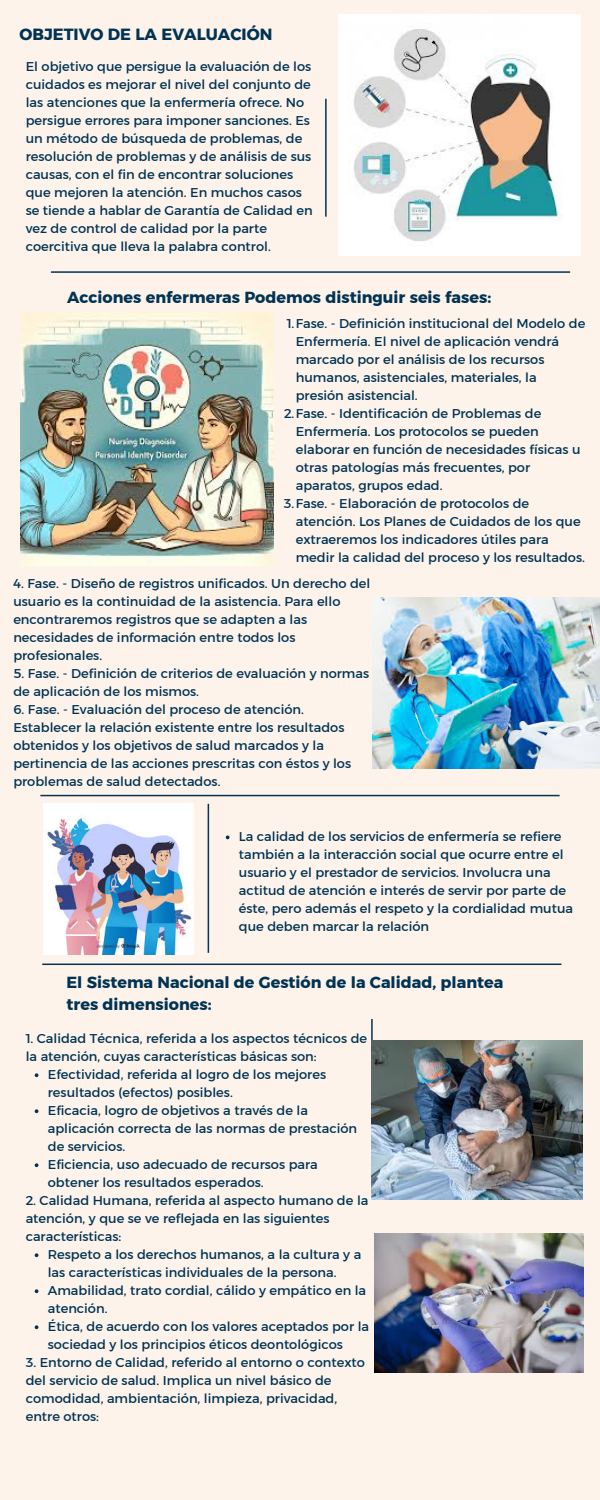
<style>
.page{position:relative;width:600px;height:1500px;background:#fdf3ea}
.page>*{position:absolute;margin:0;border:0;box-sizing:border-box;transform-origin:0 0}
.t1{font:16.2px "Kief Montaser Bold";color:#003354}
.t2{font:16px/22.2px "Kief Montaser Bold";color:#003354}
.t3{font:13px/18px "Kief Montaser Regular";color:#003354}
</style>
<div class="page">
<hr style="left:40px;top:795px;width:520px;height:1px;background:#003354">
<hr style="left:325px;top:99px;width:2px;height:118px;background:#003354">
<hr style="left:208px;top:804px;width:1px;height:149px;background:#003354">
<hr style="left:371px;top:1019px;width:2px;height:149px;background:#003354">
<img style="left:43px;top:804px;width:151px;height:151px">
<img style="left:339px;top:14px;width:241px;height:242px">
<hr style="left:51px;top:271px;width:519px;height:2px;background:#003354">
<img style="left:21px;top:313px;width:252px;height:253px">
<img style="left:373px;top:597px;width:227px;height:171px">
<hr style="left:42px;top:964px;width:519px;height:1px;background:#003354">
<img style="left:372px;top:1041px;width:211px;height:158px">
<img style="left:374px;top:1233px;width:209px;height:140px">
<svg style="left:226px;top:836px;width:4px;height:3px"></svg>
<svg style="left:35px;top:1073px;width:3px;height:4px"></svg>
<svg style="left:35px;top:1109px;width:3px;height:4px"></svg>
<svg style="left:35px;top:1163px;width:3px;height:4px"></svg>
<svg style="left:35px;top:1253px;width:3px;height:4px"></svg>
<svg style="left:35px;top:1289px;width:3px;height:4px"></svg>
<svg style="left:35px;top:1325px;width:3px;height:4px"></svg>
<p class="t1" style="left:20px;top:24px;width:254px">OBJETIVO DE LA EVALUACIÓN</p>
<p class="t3" style="left:26px;top:58px;width:289px">El objetivo que persigue la evaluación de los cuidados es mejorar el nivel del conjunto de las atenciones que la enfermería ofrece. No persigue errores para imponer sanciones. Es un método de búsqueda de problemas, de resolución de problemas y de análisis de sus causas, con el fin de encontrar soluciones que mejoren la atención. En muchos casos se tiende a hablar de Garantía de Calidad en vez de control de calidad por la parte coercitiva que lleva la palabra control.</p>
<p class="t2" style="left:67px;top:286px;width:426px">Acciones enfermeras Podemos distinguir seis fases:</p>
<p class="t3" style="left:296px;top:314px;width:291px;text-indent:-9px">1.Fase. - Definición institucional del Modelo de Enfermería. El nivel de aplicación vendrá marcado por el análisis de los recursos humanos, asistenciales, materiales, la presión asistencial.</p>
<p class="t3" style="left:296px;top:404px;width:286px;text-indent:-12px">2.Fase. - Identificación de Problemas de Enfermería. Los protocolos se pueden elaborar en función de necesidades físicas u otras patologías más frecuentes, por aparatos, grupos edad.</p>
<p class="t3" style="left:296px;top:494px;width:291px;text-indent:-12px">3.Fase. - Elaboración de protocolos de atención. Los Planes de Cuidados de los que extraeremos los indicadores útiles para medir la calidad del proceso y los resultados.</p>
<p class="t3" style="left:13px;top:574px;width:359px">4. Fase. - Diseño de registros unificados. Un derecho del usuario es la continuidad de la asistencia. Para ello encontraremos registros que se adapten a las necesidades de información entre todos los profesionales.</p>
<p class="t3" style="left:13px;top:664px;width:357px">5. Fase. - Definición de criterios de evaluación y normas de aplicación de los mismos.</p>
<p class="t3" style="left:13px;top:700px;width:339px">6. Fase. - Evaluación del proceso de atención.<br>Establecer la relación existente entre los resultados obtenidos y los objetivos de salud marcados y la pertinencia de las acciones prescritas con éstos y los problemas de salud detectados.</p>
<h1 class="t3" style="left:239px;top:827px;width:336px">La calidad de los servicios de enfermería se refiere también a la interacción social que ocurre entre el usuario y el prestador de servicios. Involucra una actitud de atención e interés de servir por parte de éste, pero además el respeto y la cordialidad mutua que deben marcar la relación</h1>
<h2 class="t2" style="left:67px;top:971px;width:438px">El Sistema Nacional de Gestión de la Calidad, plantea tres dimensiones:</h2>
<p class="t3" style="left:26px;top:1029px;width:343px">1. Calidad Técnica, referida a los aspectos técnicos de la atención, cuyas características básicas son:</p>
<p class="t3" style="left:48px;top:1065px;width:280px">Efectividad, referida al logro de los mejores resultados (efectos) posibles.</p>
<h2 class="t3" style="left:48px;top:1101px;width:311px">Eficacia, logro de objetivos a través de la aplicación correcta de las normas de prestación de servicios.</h2>
<p class="t3" style="left:48px;top:1155px;width:272px">Eficiencia, uso adecuado de recursos para obtener los resultados esperados.</p>
<p class="t3" style="left:26px;top:1191px;width:344px">2. Calidad Humana, referida al aspecto humano de la atención, y que se ve reflejada en las siguientes características:</p>
<p class="t3" style="left:48px;top:1245px;width:315px">Respeto a los derechos humanos, a la cultura y a las características individuales de la persona.</p>
<p class="t3" style="left:48px;top:1281px;width:320px">Amabilidad, trato cordial, cálido y empático en la atención.</p>
<p class="t3" style="left:48px;top:1317px;width:323px">Ética, de acuerdo con los valores aceptados por la sociedad y los principios éticos deontológicos</p>
<p class="t3" style="left:26px;top:1353px;width:341px">3. Entorno de Calidad, referido al entorno o contexto del servicio de salud. Implica un nivel básico de comodidad, ambientación, limpieza, privacidad, entre otros:</p>
</div>
